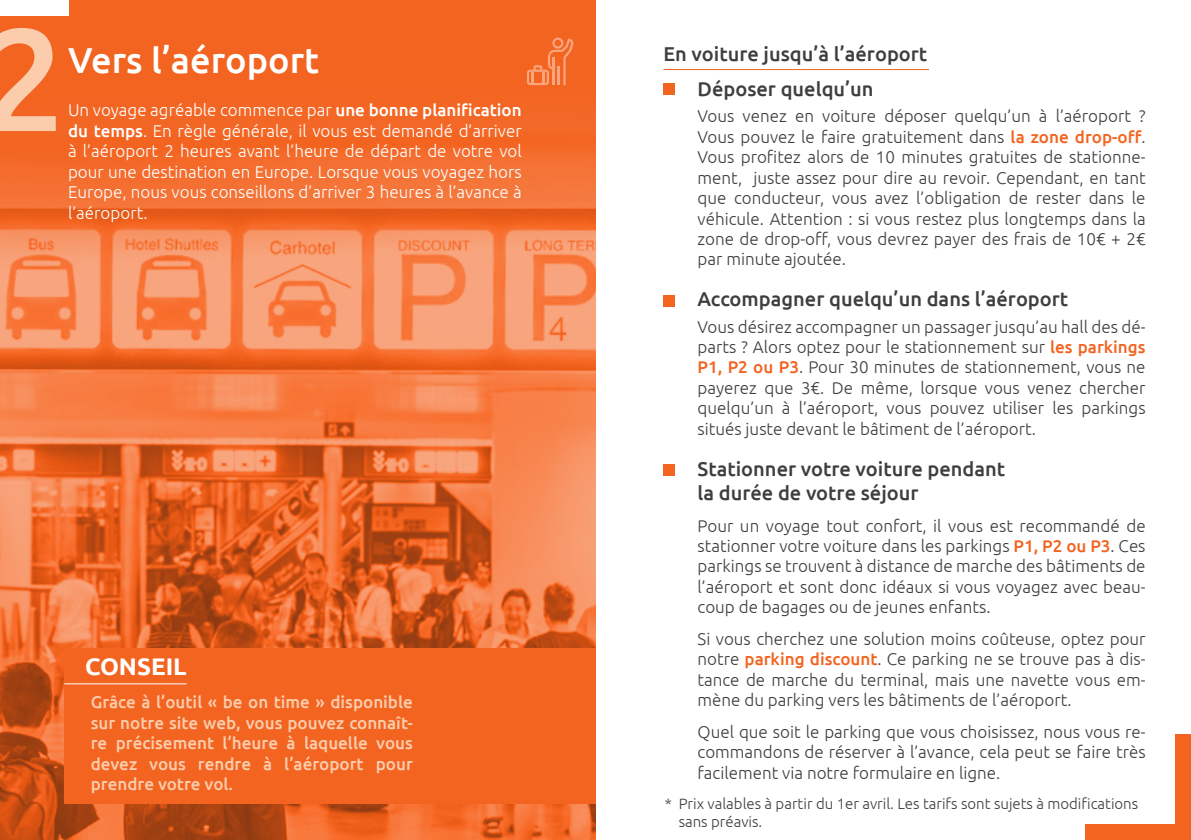
<style>
.page{position:relative;width:1191px;height:840px;background:#fff}
.page>*{position:absolute;margin:0;border:0;box-sizing:border-box;transform-origin:0 0}
.t1{font:500 145.2px "Ubuntu";color:#fccdad}
.t2{font:500 36px "Ubuntu";color:#fff}
.t3{font:700 24px "Ubuntu";color:#fff}
.t4{font:500 20px/35.4px "Ubuntu";color:#3e3e3f}
.t5{font:300 17px/20.4px "Ubuntu";color:#3e3e3f;text-align:justify}
.t6{font:300 17px/20.4px "Ubuntu";color:#fff;text-align:justify}
.t7{font:500 17px/20.4px "Ubuntu";color:#fccdad;text-align:justify}
.t8{font:300 15px/18px "Ubuntu";color:#3e3e3f}
.s1{font-weight:500}
.s2{font-weight:500;color:#f36421}
</style>
<div class="page">
<div style="left:0;top:0;width:595px;height:839px;background:#f36421"></div>
<img style="left:0;top:152px;width:595px;height:687px">
<hr style="left:663px;top:69px;width:266px;height:1px;background:#f36421">
<div style="left:663px;top:295px;width:12px;height:11px;background:#f36421"></div>
<div style="left:663px;top:464px;width:12px;height:11px;background:#f36421"></div>
<div style="left:1085px;top:824px;width:106px;height:15px;background:#f36421"></div>
<div style="left:1175px;top:733px;width:16px;height:106px;background:#f36421"></div>
<div style="left:0;top:0;width:68px;height:15px;background:#fff"></div>
<div style="left:663px;top:83px;width:12px;height:11px;background:#f36421"></div>
<svg style="left:527px;top:38px;width:46px;height:47px"></svg>
<div style="left:64px;top:648px;width:531px;height:155px;background:#f36421"></div>
<hr style="left:64px;top:683px;width:122px;height:1px;background:#fff">
<h1 class="t1" style="left:-17px;top:-13px;width:84px">2</h1>
<h2 class="t2" style="left:68px;top:38px;width:253px">Vers l’aéroport</h2>
<p class="t6" style="left:68px;top:100px;width:455px">Un voyage agréable commence par <span class="s1">une bonne planification du temps</span>. En règle générale, il vous est demandé d’arriver à l’aéroport 2 heures avant l’heure de départ de votre vol pour une destination en Europe. Lorsque vous voyagez hors Europe, nous vous conseillons d’arriver 3 heures à l’avance à l’aéroport.</p>
<h3 class="t3" style="left:85px;top:651px;width:103px">CONSEIL</h3>
<p class="t7" style="left:91px;top:691px;width:324px">Grâce à l’outil « be on time » disponible sur notre site web, vous pouvez connaît&shy;re précisement l’heure à laquelle vous devez vous rendre à l’aéroport pour prendre votre vol.</p>
<p class="t4" style="left:697px;top:35px;width:231px;text-indent:-34px">En voiture jusqu’à l’aéroport<br>Déposer quelqu’un</p>
<p class="t5" style="left:697px;top:106px;width:449px">Vous venez en voiture déposer quelqu’un à l’aéroport ?<br>Vous pouvez le faire gratuitement dans <span class="s2">la zone drop-off</span>.<br>Vous profitez alors de 10 minutes gratuites de stationne&shy;ment, juste assez pour dire au revoir. Cependant, en tant que conducteur, vous avez l’obligation de rester dans le véhicule. Attention : si vous restez plus longtemps dans la zone de drop-off, vous devrez payer des frais de 10€ + 2€ par minute ajoutée.</p>
<p class="t4" style="left:697px;top:281px;width:372px">Accompagner quelqu’un dans l’aéroport</p>
<p class="t5" style="left:697px;top:315px;width:449px">Vous désirez accompagner un passager jusqu’au hall des dé&shy;parts ? Alors optez pour le stationnement sur <span class="s2">les parkings P1, P2 ou P3</span>. Pour 30 minutes de stationnement, vous ne payerez que 3€. De même, lorsque vous venez chercher quelqu’un à l’aéroport, vous pouvez utiliser les parkings situés juste devant le bâtiment de l’aéroport.</p>
<p class="t4" style="left:697px;top:455px;width:309px;line-height:24px">Stationner votre voiture pendant la durée de votre séjour</p>
<p class="t5" style="left:697px;top:514px;width:449px">Pour un voyage tout confort, il vous est recommandé de stationner votre voiture dans les parkings <span class="s2">P1, P2 ou P3</span>. Ces parkings se trouvent à distance de marche des bâtiments de l’aéroport et sont donc idéaux si vous voyagez avec beau&shy;coup de bagages ou de jeunes enfants.</p>
<p class="t5" style="left:697px;top:628px;width:449px">Si vous cherchez une solution moins coûteuse, optez pour notre <span class="s2">parking discount</span>. Ce parking ne se trouve pas à dis&shy;tance de marche du terminal, mais une navette vous em&shy;mène du parking vers les bâtiments de l’aéroport.</p>
<p class="t5" style="left:697px;top:721px;width:449px">Quel que soit le parking que vous choisissez, nous vous re&shy;commandons de réserver à l’avance, cela peut se faire très facilement via notre formulaire en ligne.</p>
<p class="t8" style="left:678px;top:793px;width:461px;text-indent:-14px">* Prix valables à partir du 1er avril. Les tarifs sont sujets à modifications sans préavis.</p>
</div>
